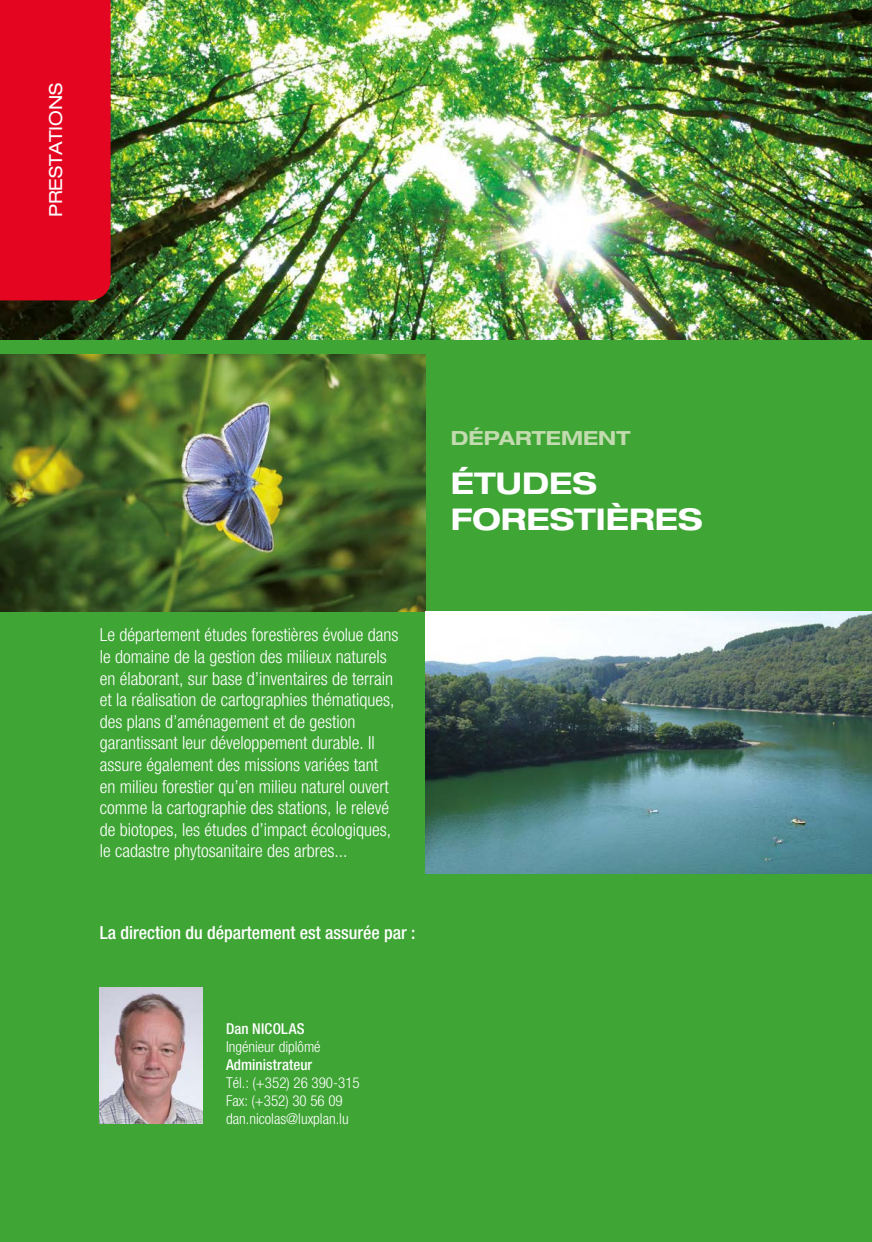
<style>
.page{position:relative;width:872px;height:1242px;background:#fff}
.page>*{position:absolute;margin:0;border:0;box-sizing:border-box;transform-origin:0 0}
.t1{font:700 expanded 30px/36px "Helvetica Neue";color:#fff}
.t2{font:700 expanded 19.5px "Helvetica Neue";color:#c2dbaf}
.t3{font:300 condensed 18px/21.6px "Helvetica Neue";color:#fff}
.t4{font:500 condensed 18px "Helvetica Neue";color:#fff}
.t5{font:expanded 18px "Helvetica Neue";color:#fff}
.t6{font:300 condensed 15px/18px "Helvetica Neue";color:#fff}
.t7{font:500 condensed 15px "Helvetica Neue";letter-spacing:.005em;color:#fff}
</style>
<div class="page">
<img style="left:0;top:0;width:872px;height:340px">
<div style="left:0;top:340px;width:872px;height:902px;background:#3fa535"></div>
<div style="left:0;top:0;width:111px;height:300px;background:#e40521"></div>
<img style="left:0;top:354px;width:425px;height:257px">
<img style="left:425px;top:611px;width:447px;height:262px">
<img style="left:100px;top:987px;width:102px;height:136px">
<p class="t5" style="left:45px;top:217px;width:136px;rotate:-90deg">PRESTATIONS</p>
<p class="t2" style="left:451px;top:426px;width:181px">DÉPARTEMENT</p>
<h1 class="t1" style="left:451px;top:464px;width:253px">ÉTUDES<br>FORESTIÈRES</h1>
<p class="t3" style="left:100px;top:624px;width:300px">Le département études forestières évolue dans le domaine de la gestion des milieux naturels en élaborant, sur base d’inventaires de terrain et la réalisation de cartographies thématiques, des plans d’aménagement et de gestion garantissant leur développement durable. Il assure également des missions variées tant<br>en milieu forestier qu’en milieu naturel ouvert comme la cartographie des stations, le relevé de biotopes, les études d’impact écologiques, le cadastre phytosanitaire des arbres...</p>
<p class="t4" style="left:100px;top:922px;width:317px">La direction du département est assurée par :</p>
<p class="t7" style="left:226px;top:1019px;width:80px">Dan NICOLAS</p>
<p class="t6" style="left:226px;top:1037px;width:96px">Ingénieur diplômé</p>
<p class="t7" style="left:226px;top:1055px;width:88px">Administrateur</p>
<p class="t6" style="left:226px;top:1073px;width:135px">Tél.: (+352) 26 390-315<br>Fax: (+352) 30 56 09 dan.nicolas@luxplan.lu</p>
</div>
